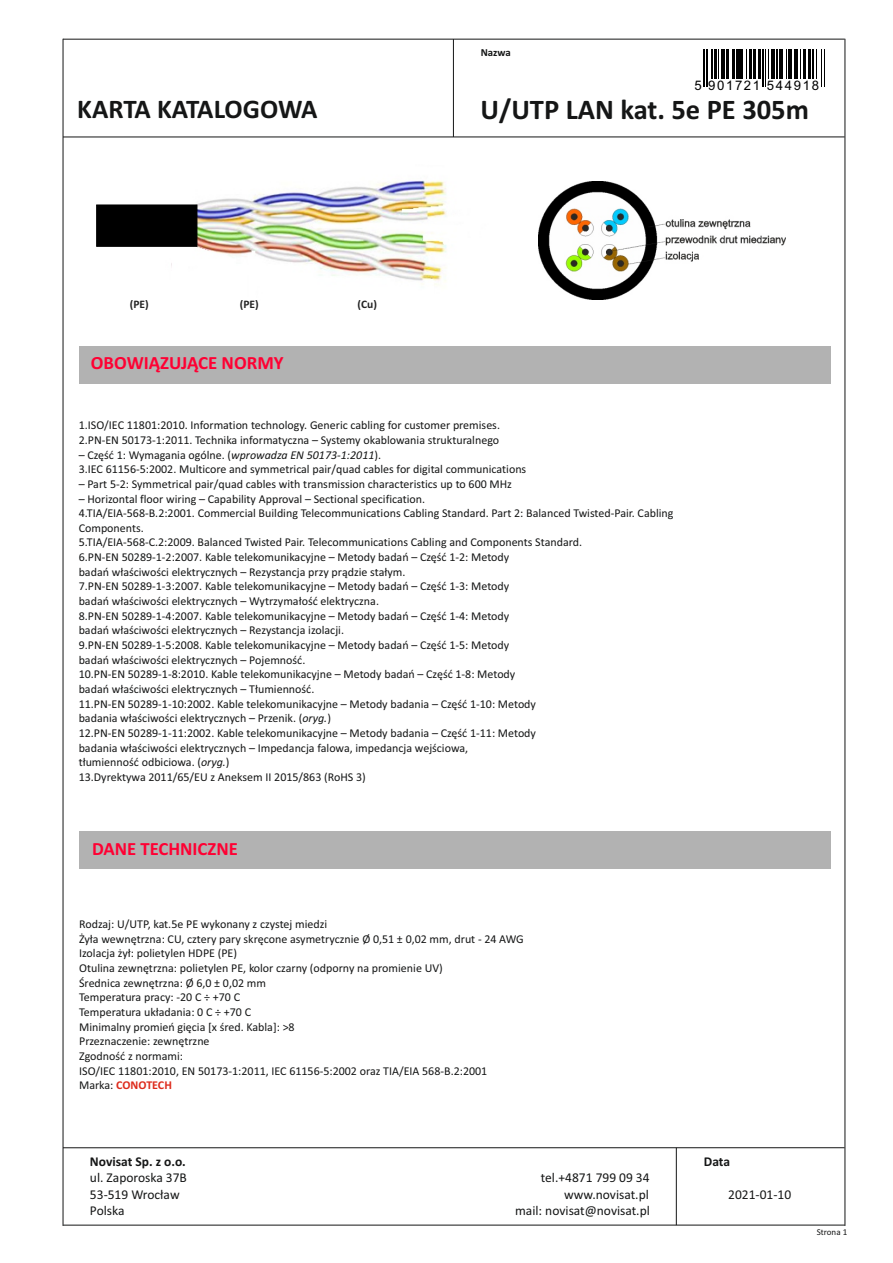
<style>
.page{position:relative;width:893px;height:1263px;background:#fff}
.page>*{position:absolute;margin:0;border:0;box-sizing:border-box;transform-origin:0 0}
.t1{font:700 28.5px "Calibri";color:#151616}
.t2{font:700 27px "Calibri";letter-spacing:-.01em;color:#151616}
.t3{font:700 18.75px "Calibri";color:#f03}
.t4{font:13.5px "Calibri";color:#151616}
.t5{font:700 13.5px "Calibri";color:#151616}
.t6{font:13.2px "Arial";letter-spacing:.125em;color:#000}
.t7{font:12px/14.7px "Calibri";color:#151616}
.t8{font:700 12px "Calibri";color:#dd2b1c}
.t9{font:700 11.55px "Calibri";color:#222}
.t10{font:700 10.8px "Calibri";letter-spacing:-.005em;color:#151616}
.t11{font:9px "Calibri";color:#151616}
.s1{font-style:italic}
.s2{font-weight:400;color:#151616}
</style>
<div class="page">
<hr style="left:63px;top:39px;width:1px;height:1187px;background:#151616">
<hr style="left:844px;top:39px;width:1px;height:1187px;background:#151616">
<div style="left:79px;top:832px;width:752px;height:37px;background:#b2b2b2"></div>
<div style="left:79px;top:346px;width:752px;height:37px;background:#b2b2b2"></div>
<hr style="left:63px;top:1147px;width:782px;height:1px;background:#151616">
<hr style="left:63px;top:1225px;width:782px;height:1px;background:#151616">
<hr style="left:676px;top:1148px;width:1px;height:77px;background:#151616">
<hr style="left:63px;top:136px;width:782px;height:1px;background:#151616">
<hr style="left:63px;top:39px;width:782px;height:1px;background:#151616">
<hr style="left:453px;top:39px;width:1px;height:98px;background:#151616">
<hr style="left:704px;top:49px;width:1px;height:38px;background:#000">
<hr style="left:706px;top:49px;width:1px;height:38px;background:#000">
<svg style="left:711px;top:49px;width:1px;height:29px"></svg>
<hr style="left:714px;top:49px;width:2px;height:29px;background:#000">
<svg style="left:718px;top:49px;width:1px;height:29px"></svg>
<hr style="left:722px;top:49px;width:3px;height:29px;background:#000">
<hr style="left:727px;top:49px;width:2px;height:29px;background:#000">
<hr style="left:732px;top:49px;width:2px;height:29px;background:#000">
<hr style="left:736px;top:49px;width:3px;height:29px;background:#000">
<hr style="left:741px;top:49px;width:2px;height:29px;background:#000">
<svg style="left:746px;top:49px;width:1px;height:29px"></svg>
<hr style="left:750px;top:49px;width:2px;height:29px;background:#000">
<hr style="left:753px;top:49px;width:3px;height:29px;background:#000">
<hr style="left:759px;top:49px;width:2px;height:29px;background:#000">
<hr style="left:762px;top:49px;width:2px;height:38px;background:#000">
<hr style="left:765px;top:49px;width:1px;height:38px;background:#000">
<svg style="left:768px;top:49px;width:1px;height:29px"></svg>
<hr style="left:771px;top:49px;width:4px;height:29px;background:#000">
<hr style="left:776px;top:49px;width:2px;height:29px;background:#000">
<hr style="left:779px;top:49px;width:4px;height:29px;background:#000">
<hr style="left:788px;top:49px;width:4px;height:29px;background:#000">
<hr style="left:794px;top:49px;width:4px;height:29px;background:#000">
<svg style="left:800px;top:49px;width:1px;height:29px"></svg>
<hr style="left:803px;top:49px;width:3px;height:29px;background:#000">
<hr style="left:808px;top:49px;width:3px;height:29px;background:#000">
<svg style="left:812px;top:49px;width:5px;height:29px"></svg>
<hr style="left:821px;top:49px;width:1px;height:38px;background:#000">
<hr style="left:824px;top:49px;width:1px;height:38px;background:#000">
<img style="left:171px;top:180px;width:276px;height:105px">
<div style="left:96px;top:204px;width:102px;height:43px;background:#000"></div>
<img style="left:539px;top:182px;width:246px;height:118px">
<p class="t10" style="left:481px;top:48px;width:32px">Nazwa</p>
<p class="t6" style="left:694px;top:81px;width:126px">5 901721 544918</p>
<h2 class="t2" style="left:77px;top:97px;width:242px">KARTA KATALOGOWA</h2>
<h1 class="t1" style="left:480px;top:97px;width:330px">U/UTP LAN kat. 5e PE 305m</h1>
<p class="t9" style="left:130px;top:299px;width:20px">(PE)</p>
<p class="t9" style="left:240px;top:299px;width:20px">(PE)</p>
<p class="t9" style="left:358px;top:299px;width:21px">(Cu)</p>
<h3 class="t3" style="left:91px;top:355px;width:194px">OBOWIĄZUJĄCE NORMY</h3>
<p class="t7" style="left:79px;top:419px;width:423px">1.ISO/IEC 11801:2010. Information technology. Generic cabling for customer premises.<br>2.PN-EN 50173-1:2011. Technika informatyczna – Systemy okablowania strukturalnego</p>
<p class="t7" style="left:79px;top:448px;width:449px">– Część 1: Wymagania ogólne. (<span class="s1">wprowadza EN 50173-1:2011</span>).<br>3.IEC 61156-5:2002. Multicore and symmetrical pair/quad cables for digital communications</p>
<p class="t7" style="left:79px;top:477px;width:435px">– Part 5-2: Symmetrical pair/quad cables with transmission characteristics up to 600 MHz</p>
<p class="t7" style="left:79px;top:492px;width:596px">– Horizontal floor wiring – Capability Approval – Sectional specification.<br>4.TIA/EIA-568-B.2:2001. Commercial Building Telecommunications Cabling Standard. Part 2: Balanced Twisted-Pair. Cabling Components.<br>5.TIA/EIA-568-C.2:2009. Balanced Twisted Pair. Telecommunications Cabling and Components Standard.<br>6.PN-EN 50289-1-2:2007. Kable telekomunikacyjne – Metody badań – Część 1-2: Metody<br>badań właściwości elektrycznych – Rezystancja przy prądzie stałym.<br>7.PN-EN 50289-1-3:2007. Kable telekomunikacyjne – Metody badań – Część 1-3: Metody<br>badań właściwości elektrycznych – Wytrzymałość elektryczna.<br>8.PN-EN 50289-1-4:2007. Kable telekomunikacyjne – Metody badań – Część 1-4: Metody<br>badań właściwości elektrycznych – Rezystancja izolacji.<br>9.PN-EN 50289-1-5:2008. Kable telekomunikacyjne – Metody badań – Część 1-5: Metody<br>badań właściwości elektrycznych – Pojemność.<br>10.PN-EN 50289-1-8:2010. Kable telekomunikacyjne – Metody badań – Część 1-8: Metody<br>badań właściwości elektrycznych – Tłumienność.<br>11.PN-EN 50289-1-10:2002. Kable telekomunikacyjne – Metody badania – Część 1-10: Metody<br>badania właściwości elektrycznych – Przenik. (<span class="s1">oryg.</span>)<br>12.PN-EN 50289-1-11:2002. Kable telekomunikacyjne – Metody badania – Część 1-11: Metody<br>badania właściwości elektrycznych – Impedancja falowa, impedancja wejściowa,<br>tłumienność odbiciowa. (<span class="s1">oryg.</span>)<br>13.Dyrektywa 2011/65/EU z Aneksem II 2015/863 (RoHS 3)</p>
<h3 class="t3" style="left:92px;top:841px;width:147px">DANE TECHNICZNE</h3>
<p class="t7" style="left:79px;top:918px;width:250px">Rodzaj: U/UTP, kat.5e PE wykonany z czystej miedzi</p>
<p class="t7" style="left:79px;top:932px;width:446px">Żyła wewnętrzna: CU, cztery pary skręcone asymetrycznie Ø 0,51 ± 0,02 mm, drut - 24 AWG</p>
<p class="t7" style="left:79px;top:947px;width:159px">Izolacja żył: polietylen HDPE (PE)</p>
<p class="t7" style="left:79px;top:961px;width:365px">Otulina zewnętrzna: polietylen PE, kolor czarny (odporny na promienie UV)</p>
<p class="t7" style="left:79px;top:976px;width:188px">Średnica zewnętrzna: Ø 6,0 ± 0,02 mm<br>Temperatura pracy: -20 C ÷ +70 C</p>
<p class="t7" style="left:79px;top:1020px;width:217px">Minimalny promień gięcia [x śred. Kabla]: &gt;8</p>
<p class="t7" style="left:79px;top:1005px;width:174px">Temperatura układania: 0 C ÷ +70 C</p>
<p class="t7" style="left:79px;top:1035px;width:132px">Przeznaczenie: zewnętrzne</p>
<p class="t7" style="left:79px;top:1049px;width:106px">Zgodność z normami:</p>
<p class="t8" style="left:79px;top:1080px;width:94px"><span class="s2">Marka:</span> CONOTECH</p>
<p class="t7" style="left:79px;top:1064px;width:410px">ISO/IEC 11801:2010, EN 50173-1:2011, IEC 61156-5:2002 oraz TIA/EIA 568-B.2:2001</p>
<p class="t5" style="left:90px;top:1156px;width:97px">Novisat Sp. z o.o.</p>
<p class="t4" style="left:90px;top:1172px;width:98px">ul. Zaporoska 37B</p>
<p class="t4" style="left:541px;top:1172px;width:110px">tel.+4871 799 09 34</p>
<p class="t4" style="left:90px;top:1188px;width:91px">53-519 Wrocław</p>
<p class="t4" style="left:564px;top:1188px;width:86px">www.novisat.pl</p>
<p class="t4" style="left:90px;top:1205px;width:36px">Polska</p>
<p class="t4" style="left:515px;top:1205px;width:136px">mail: novisat@novisat.pl</p>
<p class="t5" style="left:704px;top:1155px;width:28px">Data</p>
<p class="t4" style="left:728px;top:1188px;width:65px">2021-01-10</p>
<p class="t11" style="left:817px;top:1228px;width:32px">Strona 1</p>
</div>
